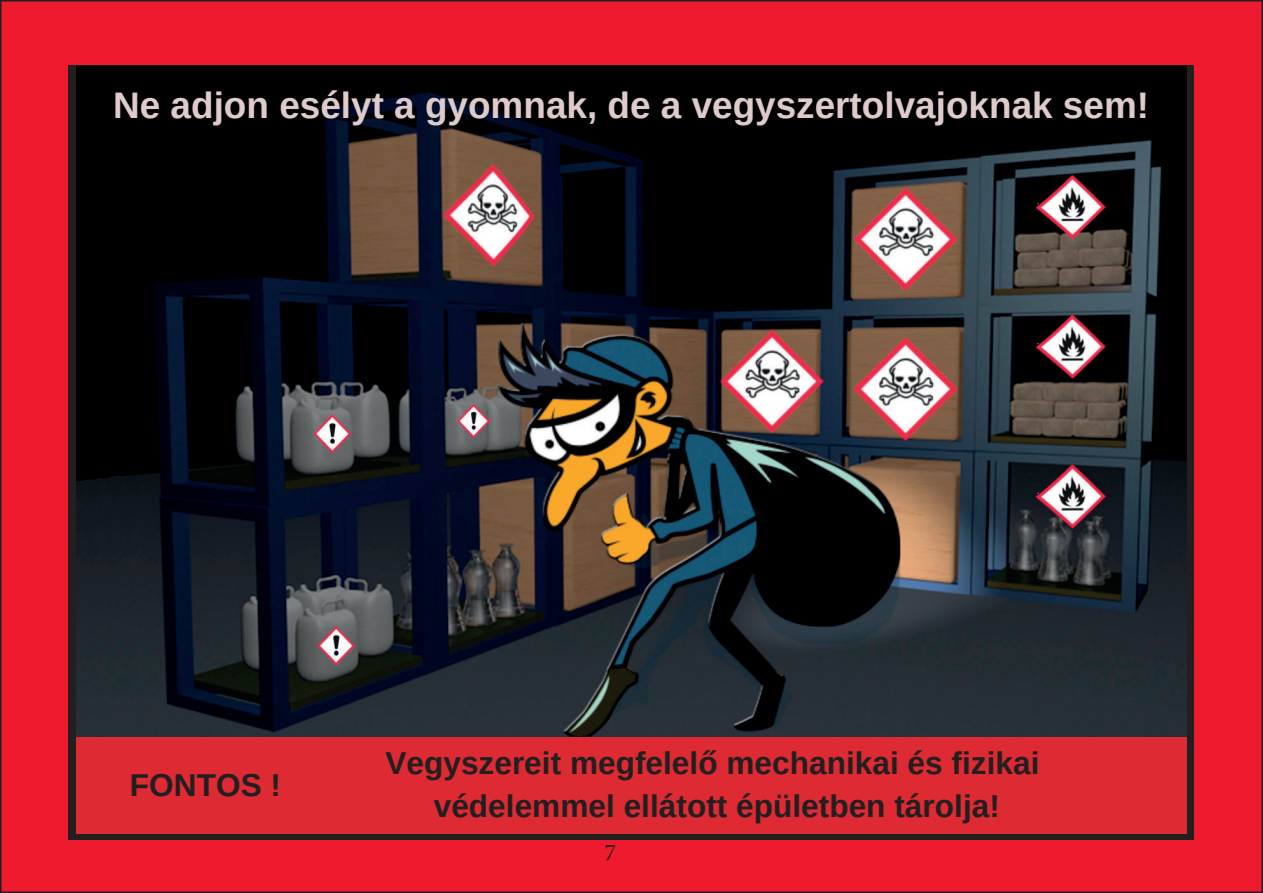
<style>
.page{position:relative;width:1263px;height:893px;background:#fff}
.page>*{position:absolute;margin:0;border:0;box-sizing:border-box;transform-origin:0 0}
.t1{font:700 36.9px "Arimo";color:#dfcbca}
.t2{font:700 31.65px/43.5px "Arimo";color:#231f20;text-align:center}
.t3{font:24px "Minion Pro";color:#231f20}
</style>
<div class="page">
<div style="left:1px;top:1px;width:1261px;height:891px;background:#ee1a2e"></div>
<div style="left:69px;top:65px;width:1125px;height:775px;background:#231f20"></div>
<div style="left:76px;top:470px;width:1110px;height:364px;background:#dd2a33"></div>
<img style="left:76px;top:65px;width:1110px;height:671px">
<p class="t1" style="left:113px;top:80px;width:1037px">Ne adjon esélyt a gyomnak, de a vegyszertolvajoknak sem!</p>
<p class="t2" style="left:130px;top:764px;width:153px">FONTOS !</p>
<p class="t2" style="left:385px;top:742px;width:656px">Vegyszereit megfelelő mechanikai és fizikai védelemmel ellátott épületben tárolja!</p>
<p class="t3" style="left:604px;top:837px;width:13px">7</p>
</div>
